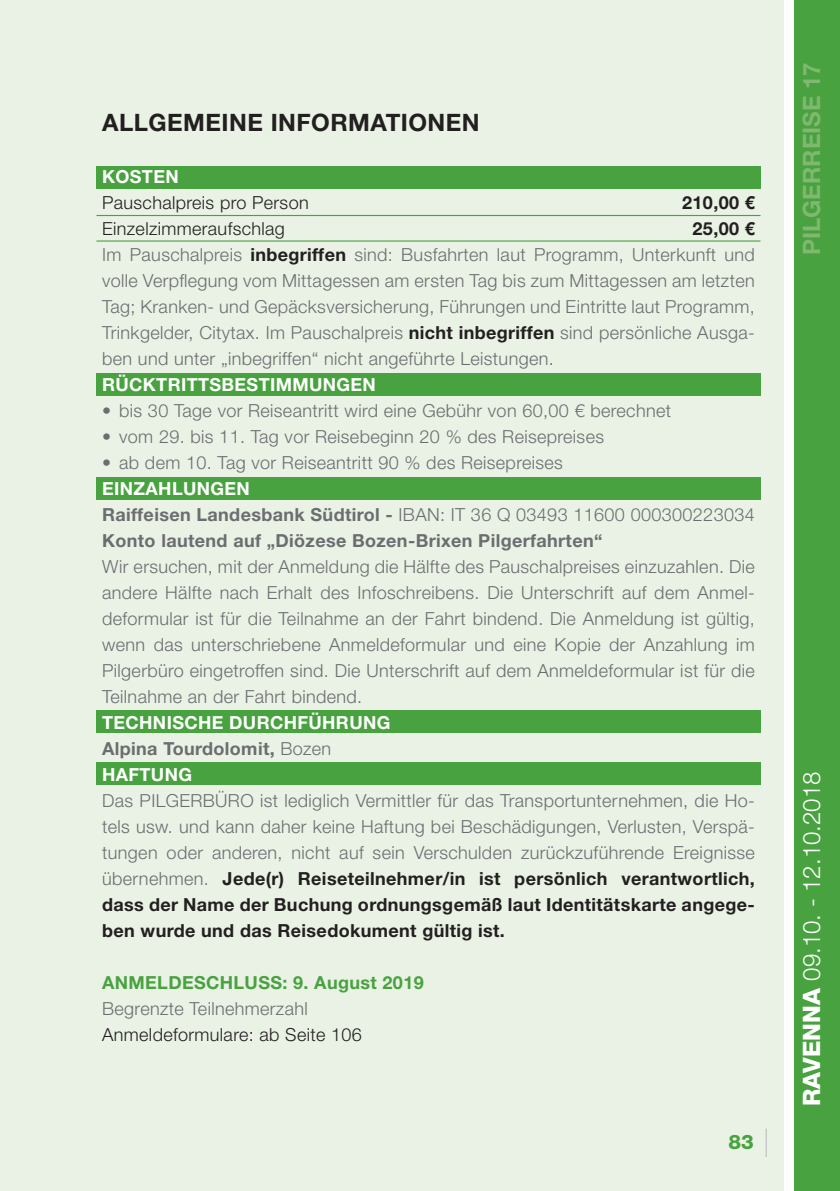
<style>
.page{position:relative;width:840px;height:1191px;background:#fff}
.page>*{position:absolute;margin:0;border:0;box-sizing:border-box;transform-origin:0 0}
.t1{font:300 24px "Helvetica Neue LT Std";color:#fff}
.t2{font:700 24px "Helvetica Neue LT Std";letter-spacing:.02em;color:#231f20}
.t3{font:700 24px "Helvetica Neue LT Std";color:#80b870}
.t4{font:800 20px "Helvetica Neue LT Std";color:#49a240}
.t5{font:300 18px/26px "Helvetica Neue LT Std";letter-spacing:.02em;color:#6c6d70;text-align:justify}
.t6{font:700 18px/26px "Helvetica Neue LT Std";letter-spacing:.02em;color:#6c6d70}
.t7{font:700 18px/26px "Helvetica Neue LT Std";letter-spacing:.02em;color:#fff}
.t8{font:300 18px "Helvetica Neue LT Std";letter-spacing:.02em;color:#231f20}
.t9{font:700 18px "Helvetica Neue LT Std";letter-spacing:.02em;color:#49a240}
.t10{font:700 18px "Helvetica Neue LT Std";color:#231f20}
.s1{font-weight:700;color:#231f20}
.s2{color:#fff}
.s3{font-weight:300}
.s4{color:#6c6d70}
.s5{font-weight:300;color:#6c6d70}
.s6{font-weight:800}
</style>
<div class="page">
<div style="left:0;top:0;width:782px;height:1191px;background:#e9f2e5"></div>
<div style="left:96px;top:166px;width:664px;height:23px;background:#49a240"></div>
<div style="left:96px;top:477px;width:664px;height:23px;background:#49a240"></div>
<div style="left:96px;top:373px;width:664px;height:22px;background:#49a240"></div>
<div style="left:96px;top:710px;width:664px;height:23px;background:#49a240"></div>
<div style="left:96px;top:762px;width:664px;height:23px;background:#49a240"></div>
<hr style="left:96px;top:215px;width:664px;height:1px;background:#49a240">
<hr style="left:96px;top:240px;width:664px;height:2px;background:#49a240">
<div style="left:794px;top:0;width:45px;height:1191px;background:#49a240"></div>
<svg style="left:765px;top:1129px;width:1px;height:28px"></svg>
<h1 class="t2" style="left:102px;top:107px;width:379px">ALLGEMEINE INFORMATIONEN</h1>
<p class="t7" style="left:102px;top:163px;width:78px">KOSTEN</p>
<p class="t8" style="left:102px;top:192px;width:208px">Pauschalpreis pro Person</p>
<p class="t10" style="left:681px;top:191px;width:74px">210,00 €</p>
<p class="t8" style="left:102px;top:218px;width:184px">Einzelzimmeraufschlag</p>
<p class="t5" style="left:102px;top:215px;width:654px;text-indent:590px"><span class="s1">25,00 € </span>Im Pauschalpreis <span class="s1">inbegriffen</span> sind: Busfahrten laut Programm, Unterkunft und volle Verpflegung vom Mittagessen am ersten Tag bis zum Mittagessen am letzten Tag; Kranken- und Gepäcksversicherung, Führungen und Eintritte laut Programm, Trinkgelder, Citytax. Im Pauschalpreis <span class="s1">nicht inbegriffen</span> sind persönliche Ausga&shy;ben und unter „inbegriffen“ nicht angeführte Leistungen.</p>
<p class="t7" style="left:102px;top:371px;width:275px">RÜCKTRITTSBESTIMMUNGEN</p>
<p class="t5" style="left:102px;top:397px;width:570px">• bis 30 Tage vor Reiseantritt wird eine Gebühr von 60,00 € berechnet</p>
<p class="t5" style="left:102px;top:423px;width:503px">• vom 29. bis 11. Tag vor Reisebeginn 20 % des Reisepreises</p>
<p class="t5" style="left:102px;top:449px;width:462px">• ab dem 10. Tag vor Reiseantritt 90 % des Reisepreises</p>
<p class="t6" style="left:102px;top:475px;width:653px"><span class="s2">EINZAHLUNGEN<br></span>Raiffeisen Landesbank Südtirol - <span class="s3">IBAN: IT 36 Q 03493 11600 000300223034<br></span>Konto lautend auf „Diözese Bozen-Brixen Pilgerfahrten“</p>
<p class="t5" style="left:102px;top:553px;width:654px">Wir ersuchen, mit der Anmeldung die Hälfte des Pauschalpreises einzuzahlen. Die andere Hälfte nach Erhalt des Infoschreibens. Die Unterschrift auf dem Anmel&shy;deformular ist für die Teilnahme an der Fahrt bindend. Die Anmeldung ist gültig, wenn das unterschriebene Anmeldeformular und eine Kopie der Anzahlung im Pilgerbüro eingetroffen sind. Die Unterschrift auf dem Anmeldeformular ist für die Teilnahme an der Fahrt bindend.</p>
<p class="t7" style="left:102px;top:709px;width:289px">TECHNISCHE DURCHFÜHRUNG<br><span class="s4">Alpina Tourdolomit,</span> <span class="s5">Bozen<br></span>HAFTUNG</p>
<p class="t5" style="left:102px;top:787px;width:653px">Das PILGERBÜRO ist lediglich Vermittler für das Transportunternehmen, die Ho&shy;tels usw. und kann daher keine Haftung bei Beschädigungen, Verlusten, Verspä&shy;tungen oder anderen, nicht auf sein Verschulden zurückzuführende Ereignisse übernehmen. <span class="s1">Jede(r) Reiseteilnehmer/in ist persönlich verantwortlich, dass der Name der Buchung ordnungsgemäß laut Identitätskarte angege&shy;ben wurde und das Reisedokument gültig ist.</span></p>
<p class="t9" style="left:102px;top:971px;width:323px">ANMELDESCHLUSS: 9. August 2019</p>
<p class="t5" style="left:102px;top:995px;width:207px">Begrenzte Teilnehmerzahl</p>
<p class="t8" style="left:102px;top:1023px;width:261px">Anmeldeformulare: ab Seite 106</p>
<p class="t4" style="left:728px;top:1129px;width:27px">83</p>
<h1 class="t3" style="left:796px;top:255px;width:194px;rotate:-90deg">PILGERREISE 17</h1>
<h1 class="t1" style="left:796px;top:1106px;width:336px;rotate:-90deg"><span class="s6">RAVENNA</span> 09.10. - 12.10.2018</h1>
</div>
